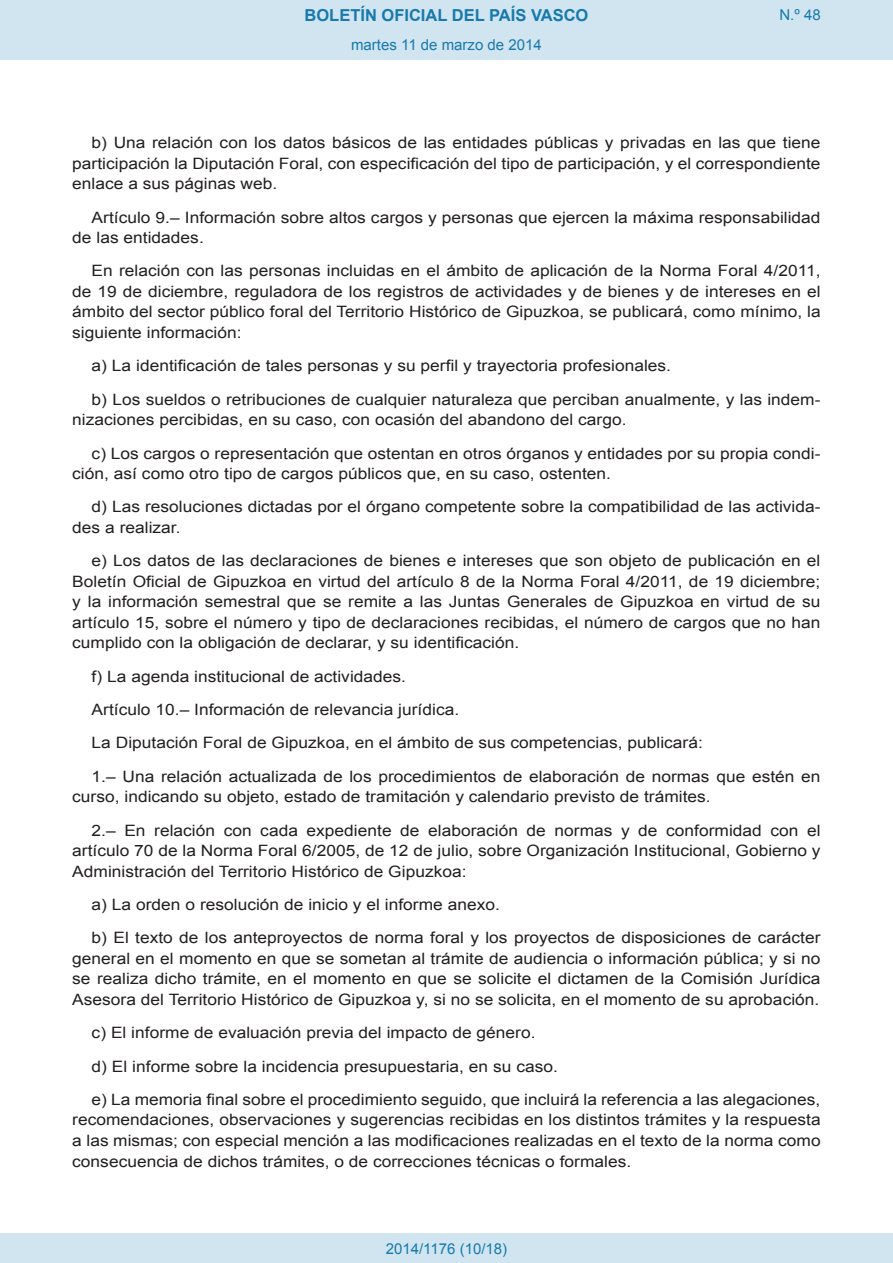
<style>
.page{position:relative;width:893px;height:1263px;background:#fff}
.page>*{position:absolute;margin:0;border:0;box-sizing:border-box;transform-origin:0 0}
.t1{font:700 16.5px "Arial";color:#1879ad}
.BOPVDetalle{font:15.6px/20.5px "Arial";color:#231f20;text-align:justify;scale:1.11 1}
.Paginacion_Centro{font:15px "Arial";color:#1879ad}
</style>
<div class="page">
<div style="left:0;top:0;width:893px;height:60px;background:#d0e5f0"></div>
<div style="left:0;top:1233px;width:893px;height:30px;background:#d0e5f0"></div>
<p class="t1" style="left:305px;top:4px;width:285px">BOLETÍN OFICIAL DEL PAÍS VASCO</p>
<p class="Paginacion_Centro" style="left:351px;top:35px;width:192px">martes 11 de marzo de 2014</p>
<p class="Paginacion_Centro" style="left:779px;top:5px;width:43px">N.º 48</p>
<p class="BOPVDetalle" style="left:72px;top:132px;width:676px;text-indent:19px">b) Una relación con los datos básicos de las entidades públicas y privadas en las que tiene participación la Diputación Foral, con especificación del tipo de participación, y el correspondiente enlace a sus páginas web.</p>
<p class="BOPVDetalle" style="left:72px;top:207px;width:676px;text-indent:19px">Artículo 9.– Información sobre altos cargos y personas que ejercen la máxima responsabilidad de las entidades.</p>
<p class="BOPVDetalle" style="left:72px;top:261px;width:676px;text-indent:19px">En relación con las personas incluidas en el ámbito de aplicación de la Norma Foral 4/2011, de 19 de diciembre, reguladora de los registros de actividades y de bienes y de intereses en el ámbito del sector público foral del Territorio Histórico de Gipuzkoa, se publicará, como mínimo, la siguiente información:</p>
<p class="BOPVDetalle" style="left:92px;top:356px;width:523px">a) La identificación de tales personas y su perfil y trayectoria profesionales.</p>
<p class="BOPVDetalle" style="left:72px;top:389px;width:676px;text-indent:19px">b) Los sueldos o retribuciones de cualquier naturaleza que perciban anualmente, y las indem&shy;nizaciones percibidas, en su caso, con ocasión del abandono del cargo.</p>
<p class="BOPVDetalle" style="left:72px;top:443px;width:676px;text-indent:19px">c) Los cargos o representación que ostentan en otros órganos y entidades por su propia condi&shy;ción, así como otro tipo de cargos públicos que, en su caso, ostenten.</p>
<p class="BOPVDetalle" style="left:72px;top:497px;width:676px;text-indent:19px">d) Las resoluciones dictadas por el órgano competente sobre la compatibilidad de las activida&shy;des a realizar.</p>
<p class="BOPVDetalle" style="left:72px;top:551px;width:676px;text-indent:19px">e) Los datos de las declaraciones de bienes e intereses que son objeto de publicación en el Boletín Oficial de Gipuzkoa en virtud del artículo 8 de la Norma Foral 4/2011, de 19 diciembre; y la información semestral que se remite a las Juntas Generales de Gipuzkoa en virtud de su artículo 15, sobre el número y tipo de declaraciones recibidas, el número de cargos que no han cumplido con la obligación de declarar, y su identificación.</p>
<p class="BOPVDetalle" style="left:92px;top:666px;width:285px">f) La agenda institucional de actividades.</p>
<p class="BOPVDetalle" style="left:92px;top:699px;width:333px">Artículo 10.– Información de relevancia jurídica.</p>
<p class="BOPVDetalle" style="left:92px;top:733px;width:552px">La Diputación Foral de Gipuzkoa, en el ámbito de sus competencias, publicará:</p>
<p class="BOPVDetalle" style="left:72px;top:766px;width:676px;text-indent:19px">1.– Una relación actualizada de los procedimientos de elaboración de normas que estén en curso, indicando su objeto, estado de tramitación y calendario previsto de trámites.</p>
<p class="BOPVDetalle" style="left:72px;top:820px;width:676px;text-indent:19px">2.– En relación con cada expediente de elaboración de normas y de conformidad con el artículo 70 de la Norma Foral 6/2005, de 12 de julio, sobre Organización Institucional, Gobierno y Administración del Territorio Histórico de Gipuzkoa:</p>
<p class="BOPVDetalle" style="left:92px;top:894px;width:369px">a) La orden o resolución de inicio y el informe anexo.</p>
<p class="BOPVDetalle" style="left:72px;top:928px;width:676px;text-indent:19px">b) El texto de los anteproyectos de norma foral y los proyectos de disposiciones de carácter general en el momento en que se sometan al trámite de audiencia o información pública; y si no se realiza dicho trámite, en el momento en que se solicite el dictamen de la Comisión Jurídica Asesora del Territorio Histórico de Gipuzkoa y, si no se solicita, en el momento de su aprobación.</p>
<p class="BOPVDetalle" style="left:92px;top:1023px;width:401px">c) El informe de evaluación previa del impacto de género.</p>
<p class="BOPVDetalle" style="left:92px;top:1056px;width:421px">d) El informe sobre la incidencia presupuestaria, en su caso.</p>
<p class="BOPVDetalle" style="left:72px;top:1089px;width:676px;text-indent:19px">e) La memoria final sobre el procedimiento seguido, que incluirá la referencia a las alegaciones, recomendaciones, observaciones y sugerencias recibidas en los distintos trámites y la respuesta a las mismas; con especial mención a las modificaciones realizadas en el texto de la norma como consecuencia de dichos trámites, o de correcciones técnicas o formales.</p>
<p class="Paginacion_Centro" style="left:386px;top:1238px;width:123px">2014/1176 (10/18)</p>
</div>
